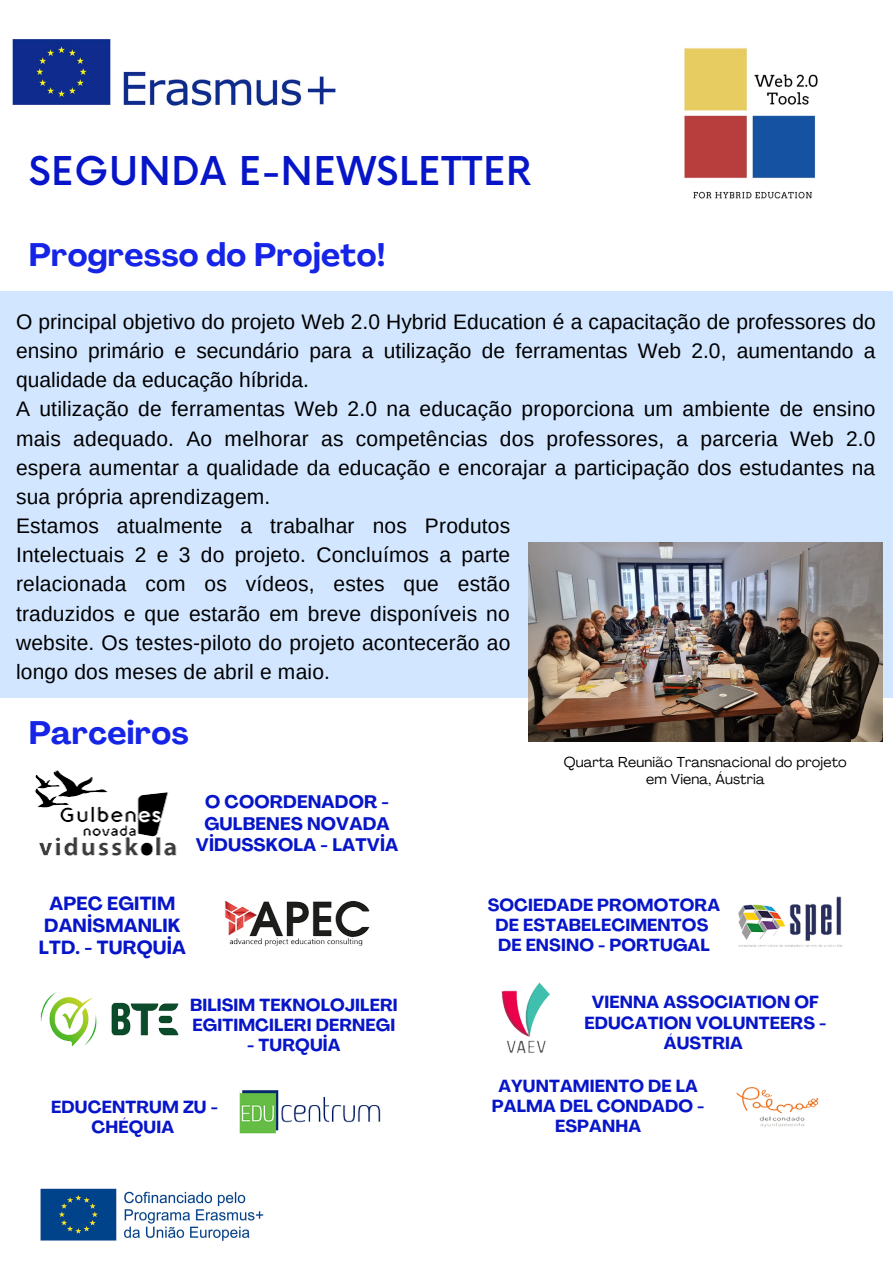
<style>
.page{position:relative;width:893px;height:1263px;background:#fff}
.page>*{position:absolute;margin:0;border:0;box-sizing:border-box;transform-origin:0 0}
.t1{font:500 38.62px "Now";letter-spacing:.015em;color:#0715c8}
.t2{font:700 32.17px "Agrandir";letter-spacing:.01em;color:#1524e6}
.t3{font:21px/29.2px "Arimo";letter-spacing:.01em;color:#000}
.t4{font:700 18.75px/21.9px "Agrandir";letter-spacing:.01em;color:#0715c8;text-align:center}
.t5{font:700 17.92px/21.4px "Agrandir";letter-spacing:.01em;color:#0715c8;text-align:center}
.t6{font:700 17.25px/20.2px "Agrandir";letter-spacing:.01em;color:#0715c8;text-align:center}
.t7{font:14.25px/16.9px "Agrandir";letter-spacing:.01em;color:#000;text-align:center}
</style>
<div class="page">
<div style="left:0;top:292px;width:893px;height:406px;background:#d2e6ff"></div>
<img style="left:684px;top:48px;width:134px;height:151px">
<img style="left:12px;top:39px;width:324px;height:68px">
<img style="left:35px;top:770px;width:142px;height:86px">
<img style="left:225px;top:900px;width:145px;height:46px">
<img style="left:40px;top:992px;width:139px;height:55px">
<img style="left:239px;top:1090px;width:142px;height:44px">
<img style="left:736px;top:1087px;width:83px;height:41px">
<img style="left:738px;top:896px;width:105px;height:52px">
<img style="left:501px;top:982px;width:50px;height:72px">
<img style="left:528px;top:543px;width:354px;height:199px">
<img style="left:40px;top:1188px;width:224px;height:53px">
<h1 class="t1" style="left:29px;top:150px;width:504px">SEGUNDA E-NEWSLETTER</h1>
<h2 class="t2" style="left:29px;top:242px;width:358px">Progresso do Projeto!</h2>
<p class="t3" style="left:16px;top:307px;width:861px">O principal objetivo do projeto Web 2.0 Hybrid Education é a capacitação de professores do ensino primário e secundário para a utilização de ferramentas Web 2.0, aumentando a qualidade da educação híbrida.<br>A utilização de ferramentas Web 2.0 na educação proporciona um ambiente de ensino mais adequado. Ao melhorar as competências dos professores, a parceria Web 2.0 espera aumentar a qualidade da educação e encorajar a participação dos estudantes na sua própria aprendizagem.</p>
<p class="t3" style="left:16px;top:511px;width:496px;text-align:justify">Estamos atualmente a trabalhar nos Produtos Intelectuais 2 e 3 do projeto. Concluímos a parte relacionada com os vídeos, estes que estão traduzidos e que estarão em breve disponíveis no website. Os testes-piloto do projeto acontecerão ao longo dos meses de abril e maio.</p>
<h2 class="t2" style="left:29px;top:719px;width:162px">Parceiros</h2>
<p class="t5" style="left:196px;top:793px;width:204px">O COORDENADOR -<br>GULBENES NOVADA<br>VİDUSSKOLA - LATVİA</p>
<p class="t4" style="left:39px;top:894px;width:149px">APEC EGITIM<br>DANİSMANLIK<br>LTD. - TURQUİA</p>
<p class="t6" style="left:190px;top:996px;width:209px;text-align:left">BILISIM TEKNOLOJILERI<br>EGITIMCILERI DERNEGI</p>
<p class="t6" style="left:247px;top:1037px;width:95px">- TURQUİA</p>
<p class="t6" style="left:51px;top:1098px;width:168px">EDUCENTRUM ZU -<br>CHÉQUIA</p>
<p class="t7" style="left:564px;top:755px;width:284px">Quarta Reunião Transnacional do projeto em Viena, Áustria</p>
<p class="t6" style="left:488px;top:896px;width:234px">SOCIEDADE PROMOTORA<br>DE ESTABELECIMENTOS<br>DE ENSINO - PORTUGAL</p>
<p class="t6" style="left:584px;top:994px;width:243px">VIENNA ASSOCIATION OF<br>EDUCATION VOLUNTEERS -<br>ÁUSTRIA</p>
<p class="t6" style="left:492px;top:1077px;width:214px">AYUNTAMIENTO DE LA<br>PALMA DEL CONDADO -<br>ESPANHA</p>
</div>
